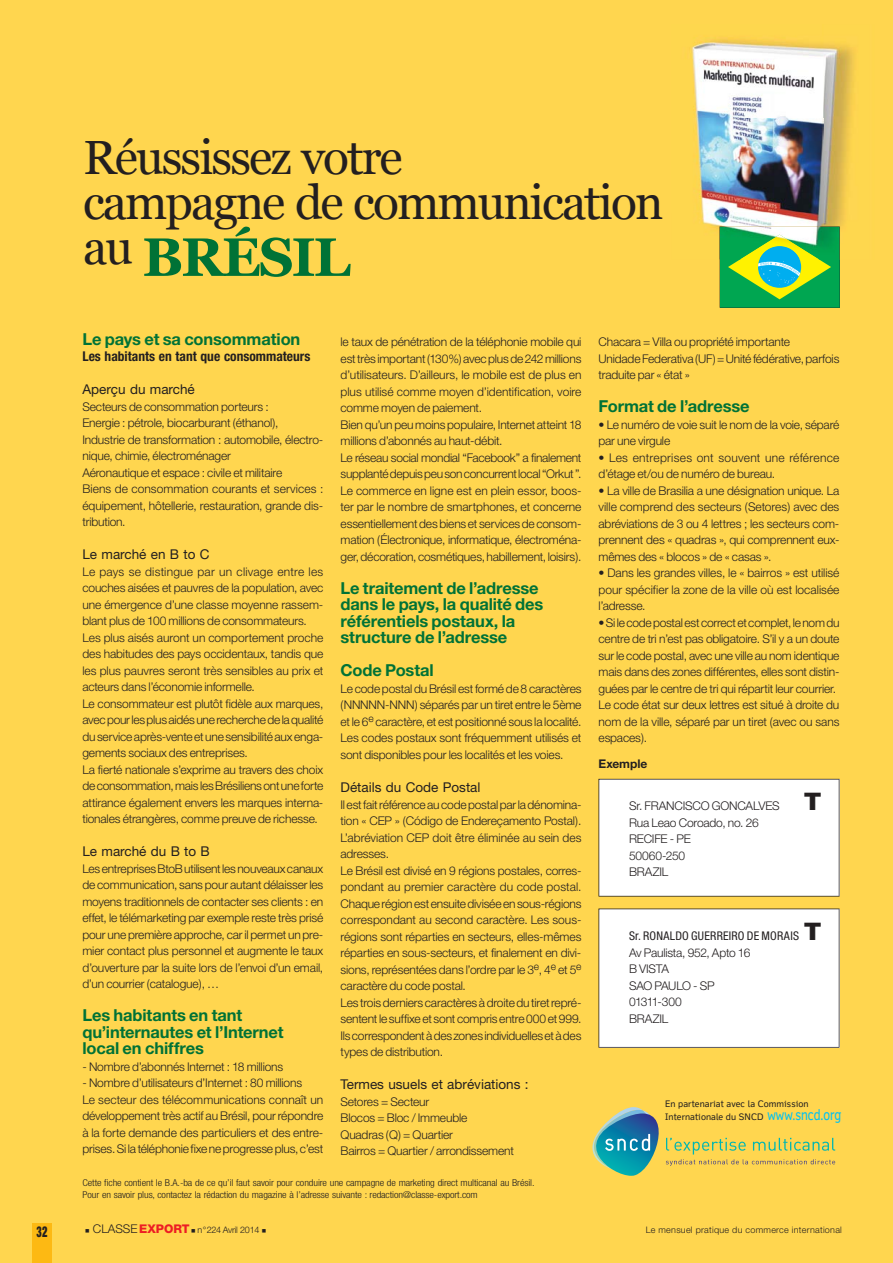
<style>
.page{position:relative;width:893px;height:1263px;background:#ffd64f}
.page>*{position:absolute;margin:0;border:0;box-sizing:border-box;transform-origin:0 0}
.t1{font:700 54px "Georgia";letter-spacing:-.04em;color:#007236}
.t2{font:48px/45px "Georgia";letter-spacing:-.04em;color:#231f20}
.t3{font:700 16.5px/16.5px "Helvetica Neue";letter-spacing:-.01em;color:#007236}
.t4{font:900 condensed 15px "Helvetica Neue";color:#231f20;scale:.7 1}
.t5{font:13.5px "Helvetica Neue";color:#231f20}
.t6{font:700 condensed 13.5px "Helvetica Neue";color:#231f20}
.t7{font:300 12px/16.5px "Helvetica Neue";letter-spacing:-.015em;color:#231f20}
.t8{font:300 12px/16.5px "Helvetica Neue";letter-spacing:.015em;color:#231f20}
.t9{font:700 12px "Helvetica Neue";letter-spacing:-.005em;color:#231f20}
.t10{font:300 condensed 9.45px/12px "Helvetica Neue";letter-spacing:-.01em;color:#231f20;scale:1.11 1}
.t11{font:9px/13.5px "Felbridge";letter-spacing:.01em;color:#231f20}
.t12{font:300 9px "Helvetica Neue";letter-spacing:.03em;color:#231f20}
.t13{font:300 9px "Helvetica Neue";letter-spacing:-.02em;color:#231f20}
.s1{font-family:"Myriad Pro";font-weight:900;font-stretch:semi-expanded;font-size:25.65px}
.s2{font-weight:400;font-stretch:condensed}
.s3{font-size:15px;color:#00c0f3}
.s4{font-size:12px}
.s5{font-weight:800;font-size:12px;color:#ed1d24}
</style>
<div class="page">
<svg style="left:719px;top:259px;width:121px;height:49px;background:#41b959"></svg>
<div style="left:598px;top:779px;width:241px;height:117px;background:#fff"></div>
<div style="left:598px;top:908px;width:241px;height:140px;background:#fff"></div>
<svg style="left:592px;top:1107px;width:243px;height:69px"></svg>
<img style="left:691px;top:39px;width:163px;height:189px">
<img style="left:719px;top:226px;width:121px;height:33px">
<div style="left:32px;top:1223px;width:20px;height:40px;background:#fdb913"></div>
<p class="t4" style="left:37px;top:1222px;width:17px">32</p>
<h2 class="t2" style="left:83px;top:135px;width:582px">Réussissez votre<br>campagne de communication</h2>
<h1 class="t1" style="left:83px;top:227px;width:269px"><sup>au</sup> BRÉSIL</h1>
<h3 class="t3" style="left:82px;top:330px;width:219px">Le pays et sa consommation</h3>
<p class="t6" style="left:82px;top:348px;width:229px">Les habitants en tant que consommateurs</p>
<p class="t5" style="left:82px;top:381px;width:114px">aperçu du marché</p>
<p class="t7" style="left:82px;top:398px;width:242px">Secteurs de consommation porteurs :<br>Energie : pétrole, biocarburant (éthanol), Industrie de transformation : automobile, électro&shy;nique, chimie, électroménager<br>Aéronautique et espace : civile et militaire<br>Biens de consommation courants et services : équipement, hôtellerie, restauration, grande dis&shy;tribution.</p>
<p class="t5" style="left:82px;top:546px;width:129px">le marché en B to c</p>
<p class="t7" style="left:82px;top:563px;width:242px">Le pays se distingue par un clivage entre les couches aisées et pauvres de la population, avec une émergence d’une classe moyenne rassem&shy;blant plus de 100 millions de consommateurs.<br>Les plus aisés auront un comportement proche des habitudes des pays occidentaux, tandis que les plus pauvres seront très sensibles au prix et acteurs dans l’économie informelle.<br>Le consommateur est plutôt fidèle aux marques, avec pour les plus aidés une recherche de la qualité du service après-vente et une sensibilité aux enga&shy;gements sociaux des entreprises.<br>La fierté nationale s’exprime au travers des choix de consommation, mais les Brésiliens ont une forte attirance également envers les marques interna&shy;tionales étrangères, comme preuve de richesse.</p>
<p class="t5" style="left:82px;top:843px;width:129px">le marché du B to B</p>
<p class="t7" style="left:82px;top:860px;width:242px;text-align:justify">Les entreprises BtoB utilisent les nouveaux canaux de communication, sans pour autant délaisser les moyens traditionnels de contacter ses clients : en effet, le télémarketing par exemple reste très prisé pour une première approche, car il permet un pre&shy;mier contact plus personnel et augmente le taux d’ouverture par la suite lors de l’envoi d’un email, d’un courrier (catalogue), …</p>
<h3 class="t3" style="left:82px;top:1007px;width:203px">Les habitants en tant qu’internautes et l’Internet local en chiffres</h3>
<p class="t7" style="left:82px;top:1058px;width:202px">- Nombre d’abonnés Internet : 18 millions</p>
<p class="t7" style="left:82px;top:1074px;width:242px">- Nombre d’utilisateurs d’Internet : 80 millions<br>Le secteur des télécommunications connaît un développement très actif au Brésil, pour répondre à la forte demande des particuliers et des entre&shy;prises. Si la téléphonie fixe ne progresse plus, c’est</p>
<p class="t7" style="left:341px;top:334px;width:242px">le taux de pénétration de la téléphonie mobile qui est très important (130%) avec plus de 242 millions d’utilisateurs. D’ailleurs, le mobile est de plus en plus utilisé comme moyen d’identification, voire comme moyen de paiement.<br>Bien qu’un peu moins populaire, Internet atteint 18 millions d’abonnés au haut-débit.<br>Le réseau social mondial “Facebook” a finalement supplanté depuis peu son concurrent local “Orkut ”.<br>Le commerce en ligne est en plein essor, boos&shy;ter par le nombre de smartphones, et concerne essentiellement des biens et services de consom&shy;mation (Électronique, informatique, électroména&shy;ger, décoration, cosmétiques, habillement, loisirs).</p>
<h3 class="t3" style="left:341px;top:579px;width:204px">Le traitement de l’adresse dans le pays, la qualité des référentiels postaux, la structure de l’adresse</h3>
<h3 class="t3" style="left:341px;top:662px;width:95px">Code Postal</h3>
<p class="t7" style="left:341px;top:680px;width:243px;text-align:justify">Le code postal du Brésil est formé de 8 caractères (NNNNN-NNN) séparés par un tiret entre le 5ème et le 6<sup>e</sup> caractère, et est positionné sous la localité.<br>Les codes postaux sont fréquemment utilisés et sont disponibles pour les localités et les voies.</p>
<p class="t5" style="left:341px;top:779px;width:141px">Détails du code Postal</p>
<p class="t7" style="left:341px;top:796px;width:242px">Il est fait référence au code postal par la dénomina&shy;tion « CEP » (Código de Endereçamento Postal).<br>L’abréviation CEP doit être éliminée au sein des adresses.<br>Le Brésil est divisé en 9 régions postales, corres&shy;pondant au premier caractère du code postal.<br>Chaque région est ensuite divisée en sous-régions correspondant au second caractère. Les sous&shy;régions sont réparties en secteurs, elles-mêmes réparties en sous-secteurs, et finalement en divi&shy;sions, représentées dans l’ordre par le 3<sup>e</sup>, 4<sup>e</sup> et 5<sup>e </sup>caractère du code postal.<br>Les trois derniers caractères à droite du tiret repré&shy;sentent le suffixe et sont compris entre 000 et 999.<br>Ils correspondent à des zones individuelles et à des types de distribution.</p>
<p class="t5" style="left:341px;top:1076px;width:190px">Termes usuels et abréviations :</p>
<p class="t7" style="left:341px;top:1093px;width:175px">Setores = Secteur<br>Blocos = Bloc / Immeuble<br>Quadras (Q) = Quartier<br>Bairros = Quartier / arrondissement</p>
<p class="t10" style="left:83px;top:1177px;width:409px">Cette fiche contient le B.A.-ba de ce qu’il faut savoir pour conduire une campagne de marketing direct multicanal au Brésil.<br>Pour en savoir plus, contactez la rédaction du magazine à l’adresse suivante : redaction@classe-export.com</p>
<p class="t7" style="left:598px;top:334px;width:242px">Chacara = Villa ou propriété importante<br>Unidade Federativa (UF) = Unité fédérative, parfois traduite par « état »</p>
<h3 class="t3" style="left:598px;top:398px;width:153px">Format de l’adresse</h3>
<p class="t7" style="left:598px;top:416px;width:242px">• Le numéro de voie suit le nom de la voie, séparé par une virgule</p>
<p class="t8" style="left:598px;top:449px;width:242px">• Les entreprises ont souvent une référence d’étage et/ou de numéro de bureau.</p>
<p class="t7" style="left:598px;top:482px;width:242px;text-align:justify">• La ville de Brasilia a une désignation unique. La ville comprend des secteurs (Setores) avec des abréviations de 3 ou 4 lettres ; les secteurs com&shy;prennent des « quadras », qui comprennent eux&shy;mêmes des « blocos » de « casas ».</p>
<p class="t7" style="left:598px;top:565px;width:242px;text-align:justify">• Dans les grandes villes, le « bairros » est utilisé pour spécifier la zone de la ville où est localisée l’adresse.</p>
<p class="t7" style="left:598px;top:614px;width:243px">• Si le code postal est correct et complet, le nom du centre de tri n’est pas obligatoire. S’il y a un doute sur le code postal, avec une ville au nom identique mais dans des zones différentes, elles sont distin&shy;guées par le centre de tri qui répartit leur courrier.<br>Le code état sur deux lettres est situé à droite du nom de la ville, séparé par un tiret (avec ou sans espaces).</p>
<p class="t9" style="left:598px;top:756px;width:50px">Exemple</p>
<p class="t7" style="left:629px;top:797px;width:194px">Sr. FRANCISCO GONCALVES <span class="s1">T<br></span>Rua Leao Coroado, no. 26<br>RECIFE - PE<br>50060-250<br>BRAZIL</p>
<p class="t7" style="left:629px;top:927px;width:194px"><span class="s2">Sr. RONALDO GUERREIRO DE MORAIS</span> <span class="s1">T<br></span>Av Paulista, 952, Apto 16<br>B VISTA<br>SAO PAULO - SP<br>01311-300<br>BRAZIL</p>
<p class="t11" style="left:665px;top:1097px;width:178px">En partenariat avec la Commission<br>Internationale du SNCD <span class="s3">www.sncd.org</span></p>
<p class="t13" style="left:85px;top:1224px;width:183px">■ <span class="s4">CLASSE</span><span class="s5">EXPORT</span> ■ n°224 Avril 2014 ■</p>
<p class="t12" style="left:646px;top:1224px;width:198px">Le mensuel pratique du commerce international</p>
</div>
